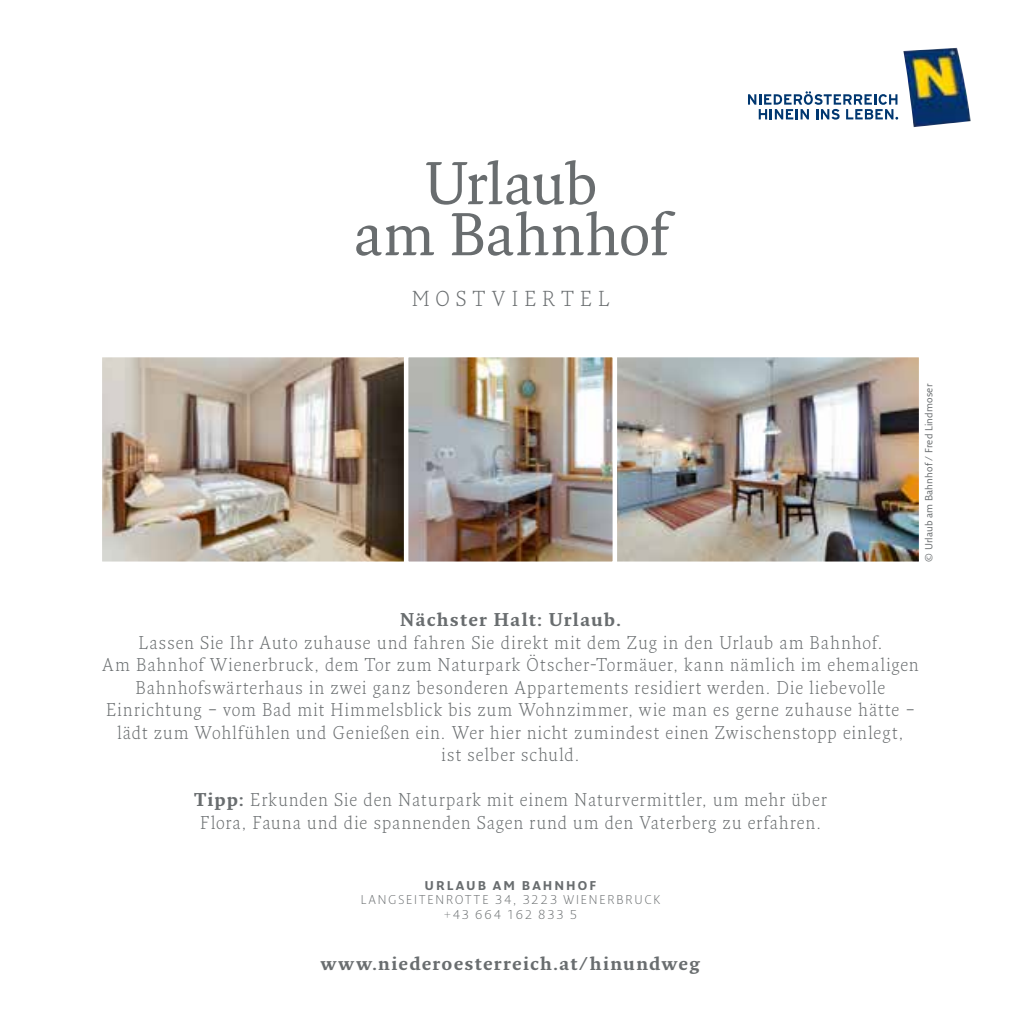
<style>
.page{position:relative;width:1021px;height:1021px;background:#fff}
.page>*{position:absolute;margin:0;border:0;box-sizing:border-box;transform-origin:0 0}
.t1{font:58.5px/51.1px "Fresco Pro";letter-spacing:-.01em;color:#696d6f;text-align:center}
.t2{font:300 21.15px "Fresco Pro";letter-spacing:.285em;color:#696d6f}
.t3{font:300 18px/22.5px "Fresco Pro";letter-spacing:.06em;color:#696d6f;text-align:center}
.t4{font:700 18px "Fresco Pro";letter-spacing:.06em;color:#696d6f}
.t5{font:300 12.38px/14.6px "Fresco Sans Pro";letter-spacing:.155em;color:#696d6f;text-align:center}
.t6{font:700 12.38px "Fresco Sans Pro";letter-spacing:.165em;color:#696d6f}
.t7{font:10.12px "Fresco Sans Pro";letter-spacing:.015em;color:#696d6f}
.s1{font-weight:700}
</style>
<div class="page">
<img style="left:903px;top:48px;width:67px;height:79px">
<svg style="left:748px;top:91px;width:150px;height:29px"></svg>
<img style="left:102px;top:357px;width:299px;height:205px">
<img style="left:619px;top:357px;width:300px;height:205px">
<img style="left:401px;top:357px;width:218px;height:205px">
<h1 class="t1" style="left:353px;top:156px;width:316px">Urlaub<br>am Bahnhof</h1>
<p class="t2" style="left:412px;top:285px;width:199px">MOSTVIERTEL</p>
<p class="t7" style="left:922px;top:561px;width:179px;rotate:-90deg">© Urlaub am Bahnhof / Fred Lindmoser</p>
<p class="t4" style="left:400px;top:608px;width:223px">Nächster Halt: Urlaub.</p>
<p class="t3" style="left:102px;top:630px;width:817px">Lassen Sie Ihr Auto zuhause und fahren Sie direkt mit dem Zug in den Urlaub am Bahnhof.<br>Am Bahnhof Wienerbruck, dem Tor zum Naturpark Ötscher-Tormäuer, kann nämlich im ehemaligen Bahnhofswärterhaus in zwei ganz besonderen Appartements residiert werden. Die liebevolle Einrichtung – vom Bad mit Himmelsblick bis zum Wohnzimmer, wie man es gerne zuhause hätte – lädt zum Wohlfühlen und Genießen ein. Wer hier nicht zumindest einen Zwischenstopp einlegt,<br>ist selber schuld.</p>
<p class="t3" style="left:194px;top:788px;width:634px"><span class="s1">Tipp:</span> Erkunden Sie den Naturpark mit einem Naturvermittler, um mehr über<br>Flora, Fauna und die spannenden Sagen rund um den Vaterberg zu erfahren.</p>
<p class="t6" style="left:424px;top:877px;width:173px">URLAUB AM BAHNHOF</p>
<p class="t5" style="left:361px;top:892px;width:301px">LANGSEITENROTTE 34, 3223 WIENERBRUCK +43 664 162 833 5</p>
<p class="t4" style="left:321px;top:952px;width:381px">www.niederoesterreich.at/hinundweg</p>
</div>
